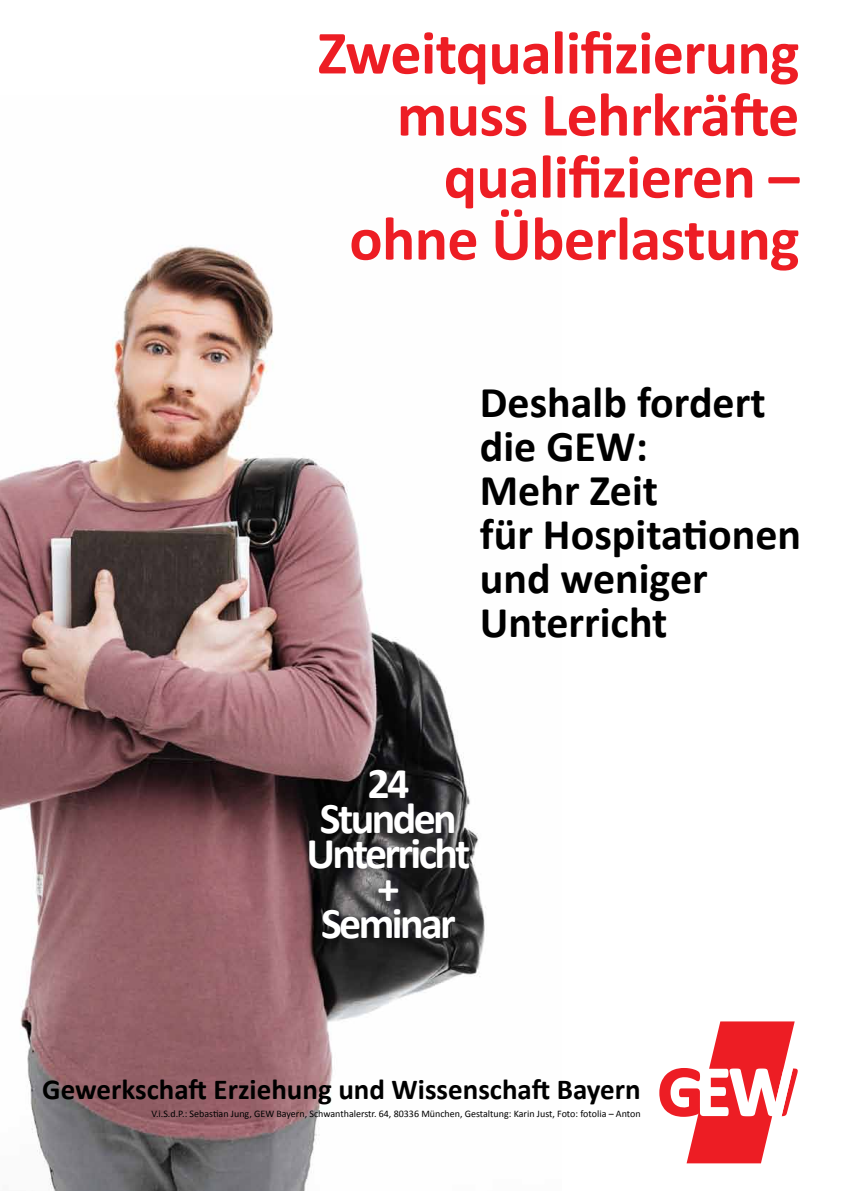
<style>
.page{position:relative;width:842px;height:1191px;background:#fff}
.page>*{position:absolute;margin:0;border:0;box-sizing:border-box;transform-origin:0 0}
.t1{font:700 62px/62px "Calibri";letter-spacing:-.01em;color:#ed1d24;text-align:right}
.t2{font:700 44px/44px "Calibri";color:#000}
.t3{font:700 44px/35px "Calibri";letter-spacing:-.06em;color:#fff;text-align:center}
.t4{font:700 29px "Calibri";color:#000}
.t5{font:10px "Calibri";color:#000}
</style>
<div class="page">
<img style="left:0;top:246px;width:486px;height:945px">
<svg style="left:659px;top:1021px;width:139px;height:142px"></svg>
<h1 class="t1" style="left:317px;top:22px;width:484px">Zweitqualifizierung muss Lehrkräfte qualifizieren – ohne Überlastung</h1>
<h2 class="t2" style="left:480px;top:380px;width:323px">Deshalb fordert die GEW:<br>Mehr Zeit<br>für Hospitationen und weniger<br>Unterricht</h2>
<h2 class="t3" style="left:306px;top:766px;width:165px">24<br>Stunden<br>Unterricht +<br>Seminar</h2>
<h3 class="t4" style="left:42px;top:1071px;width:600px">Gewerkschaft Erziehung und Wissenschaft Bayern</h3>
<p class="t5" style="left:151px;top:1107px;width:491px">V.i.S.d.P.: Sebastian Jung, GEW Bayern, Schwanthalerstr. 64, 80336 München, Gestaltung: Karin Just, Foto: fotolia – Anton</p>
</div>
